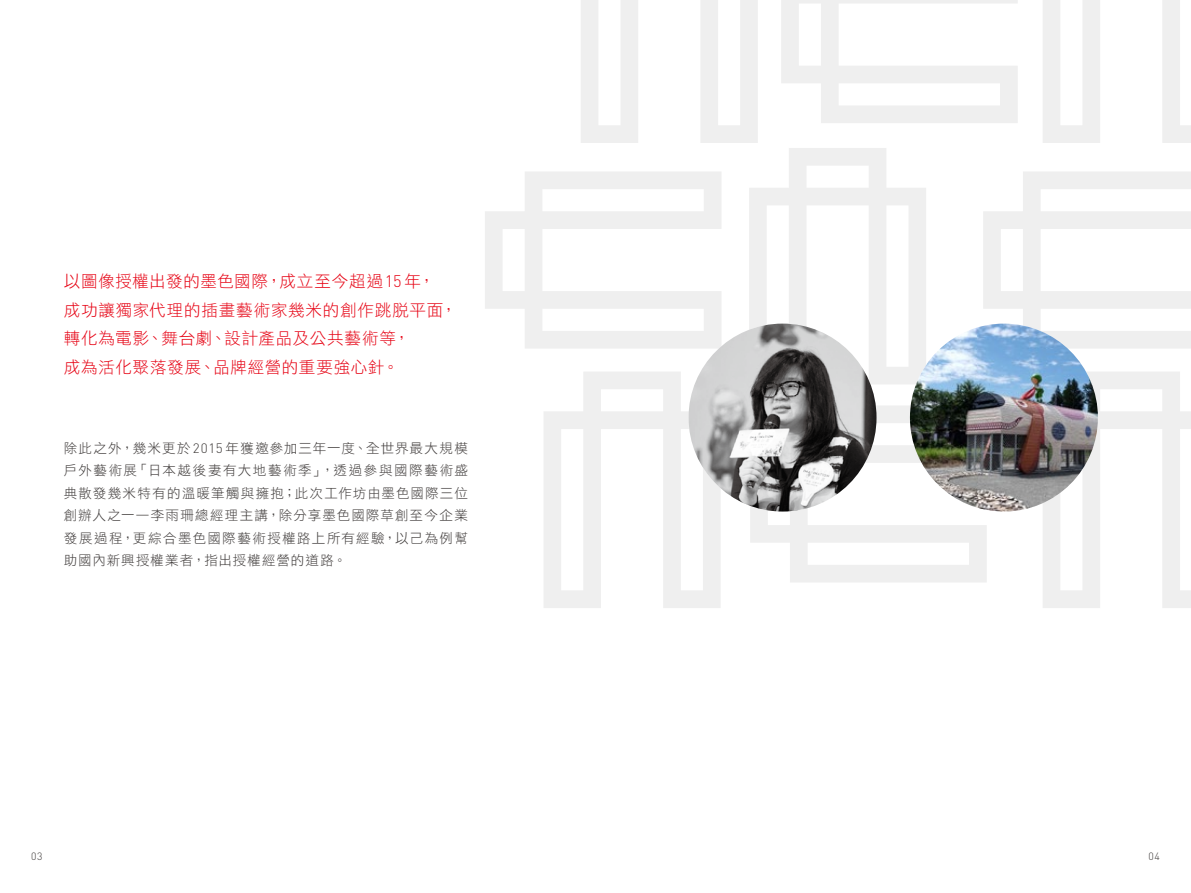
<style>
.page{position:relative;width:1191px;height:893px;background:#fff}
.page>*{position:absolute;margin:0;border:0;box-sizing:border-box;transform-origin:0 0}
.t1{font:16.5px/28.5px "DF Hei Std W3";letter-spacing:.045em;color:#e60012}
.t2{font:13.5px/22.5px "DF Hei Std W3";letter-spacing:.09em;color:#3e3a39;text-align:justify}
.t3{font:300 10.5px "DIN";color:#3e3a39}
.s1{font-family:"DIN";font-weight:300}
</style>
<div class="page">
<svg style="left:485px;top:0;width:706px;height:608px"></svg>
<img style="left:688px;top:324px;width:188px;height:188px;border-radius:94px">
<img style="left:910px;top:324px;width:188px;height:188px;border-radius:94px">
<p class="t1" style="left:64px;top:267px;width:395px">以圖像授權出發的墨色國際，成立至今超過<span class="s1">15</span> 年，<br>成功讓獨家代理的插畫藝術家幾米的創作跳脫平面，轉化為電影、舞台劇、設計產品及公共藝術等，<br>成為活化聚落發展、品牌經營的重要強心針。</p>
<p class="t2" style="left:64px;top:436px;width:405px">除此之外，幾米更於<span class="s1">2015</span> 年獲邀參加三年一度、全世界最大規模戶外藝術展「日本越後妻有大地藝術季」，透過參與國際藝術盛典散發幾米特有的溫暖筆觸與擁抱；此次工作坊由墨色國際三位創辦人之一—李雨珊總經理主講，除分享墨色國際草創至今企業發展過程，更綜合墨色國際藝術授權路上所有經驗，以己為例幫助國內新興授權業者，指出授權經營的道路。</p>
<p class="t3" style="left:31px;top:849px;width:13px">03</p>
<p class="t3" style="left:1148px;top:849px;width:13px">04</p>
</div>
